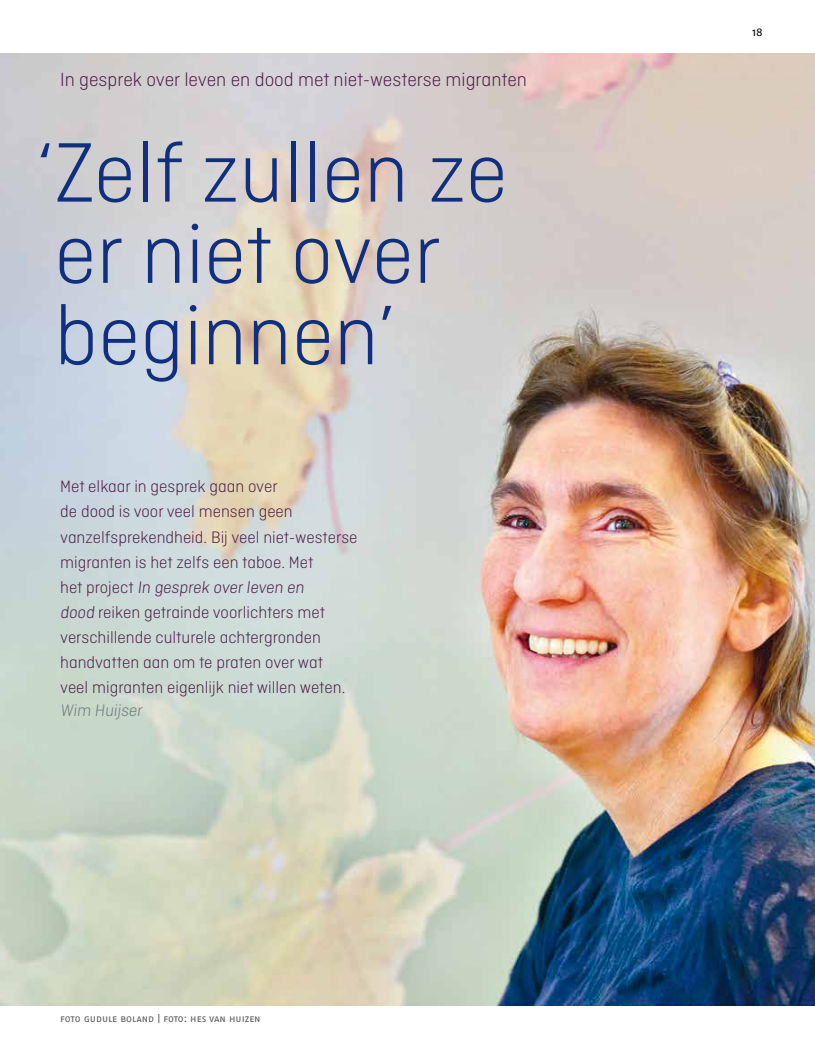
<style>
.page{position:relative;width:815px;height:1053px;background:#fff}
.page>*{position:absolute;margin:0;border:0;box-sizing:border-box;transform-origin:0 0}
.t1{font:300 88.75px/81.2px "Ciutadella";color:#102f7e}
.t2{font:300 20px "Ciutadella";color:#4b1d44}
.t3{font:300 17.5px/25px "Ciutadella";color:#4b1d44}
.t4{font:300 17.5px "Ciutadella";color:#72797e}
.t5{font:11.25px "Fago No";color:#000}
.t6{font:10px "Fago No Regular Lf Caps";letter-spacing:-.01em;color:#58585a}
</style>
<div class="page">
<img style="left:0;top:53px;width:815px;height:952px">
<p class="t2" style="left:60px;top:69px;width:468px">In gesprek over leven en dood met niet-westerse migranten</p>
<h1 class="t1" style="left:36px;top:131px;width:473px">‘Zelf zullen ze er niet over beginnen’</h1>
<p class="t3" style="left:60px;top:474px;width:299px">Met elkaar in gesprek gaan over<br>de dood is voor veel mensen geen vanzelfsprekendheid. Bij veel niet-westerse migranten is het zelfs een taboe. Met<br>het project In gesprek over leven en<br>dood reiken getrainde voorlichters met verschillende culturele achtergronden handvatten aan om te praten over wat<br>veel migranten eigenlijk niet willen weten.</p>
<p class="t4" style="left:60px;top:701px;width:86px">Wim Huijser</p>
<p class="t6" style="left:60px;top:1013px;width:202px">foto gudule boland | foto: hes van huizen</p>
<p class="t5" style="left:753px;top:26px;width:12px">18</p>
</div>
